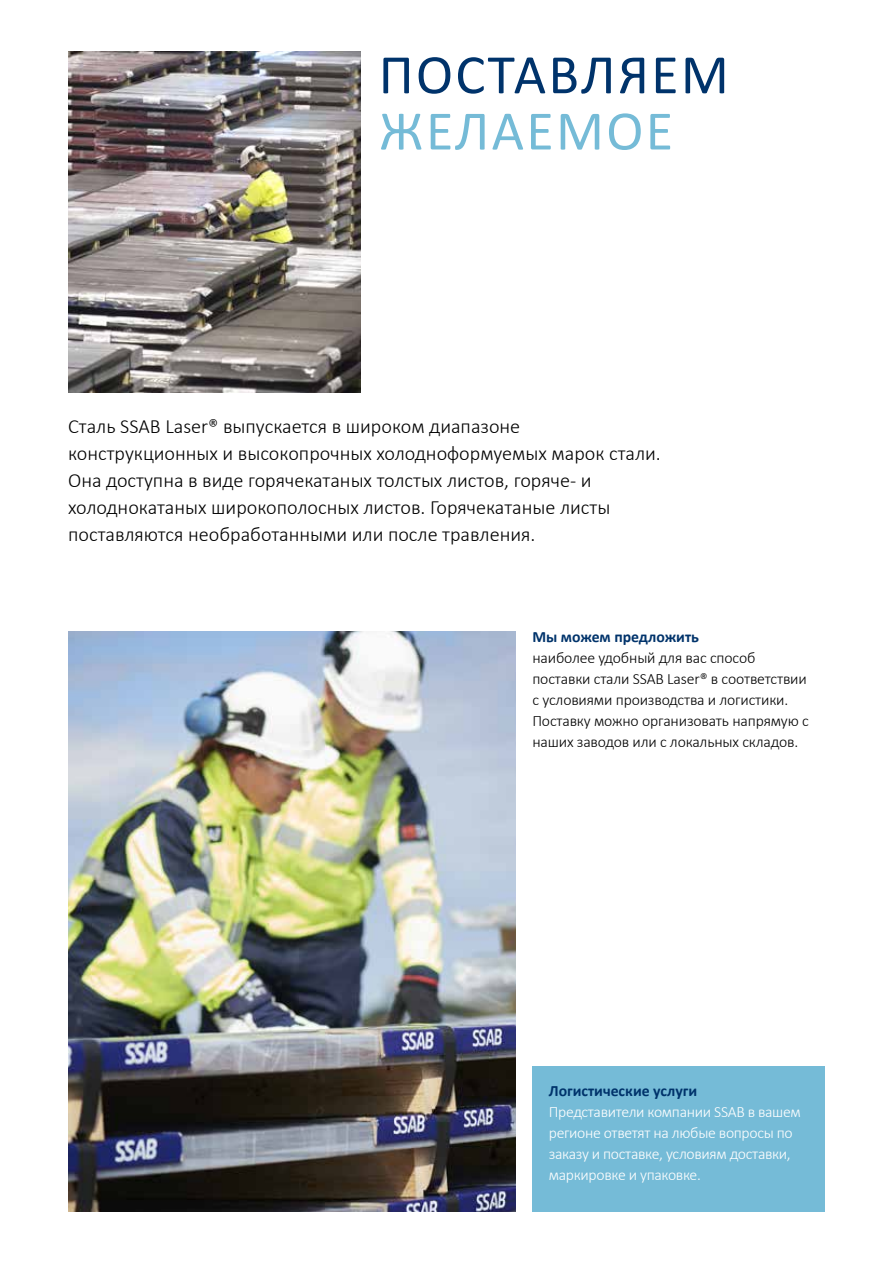
<style>
.page{position:relative;width:893px;height:1263px;background:#fff}
.page>*{position:absolute;margin:0;border:0;box-sizing:border-box;transform-origin:0 0}
.t1{font:56.25px "Calibri";letter-spacing:.04em;color:#00336b}
.t2{font:56.25px "Calibri";letter-spacing:.04em;color:#75bbd7}
.t3{font:300 20.25px/27px "Calibri";color:#000}
.t4{font:300 15.75px/21px "Calibri";letter-spacing:-.01em;color:#000}
.t5{font:300 15.75px/21px "Calibri";letter-spacing:-.02em;color:#fff}
.t6{font:700 15.75px "Calibri";color:#00336b}
</style>
<div class="page">
<img style="left:68px;top:631px;width:447px;height:581px">
<img style="left:68px;top:51px;width:293px;height:341px">
<div style="left:532px;top:1067px;width:292px;height:145px;background:#75bbd7"></div>
<h1 class="t1" style="left:379px;top:39px;width:352px">ПОСТАВЛЯЕМ</h1>
<h1 class="t2" style="left:379px;top:95px;width:296px">ЖЕЛАЕМОЕ</h1>
<p class="t3" style="left:68px;top:412px;width:594px">Сталь SSAB Laser® выпускается в широком диапазоне конструкционных и высокопрочных холодноформуемых марок стали.<br>Она доступна в виде горячекатаных толстых листов, горяче- и холоднокатаных широкополосных листов. Горячекатаные листы поставляются необработанными или после травления.</p>
<p class="t6" style="left:532px;top:627px;width:168px">Мы можем предложить</p>
<p class="t4" style="left:532px;top:647px;width:278px">наиболее удобный для вас способ поставки стали SSAB Laser® в соответствии с условиями производства и логистики.<br>Поставку можно организовать напрямую с наших заводов или с локальных складов.</p>
<p class="t6" style="left:549px;top:1080px;width:150px">Логистические услуги</p>
<p class="t5" style="left:549px;top:1100px;width:254px">Представители компании SSAB в вашем регионе ответят на любые вопросы по заказу и поставке, условиям доставки, маркировке и упаковке.</p>
</div>
